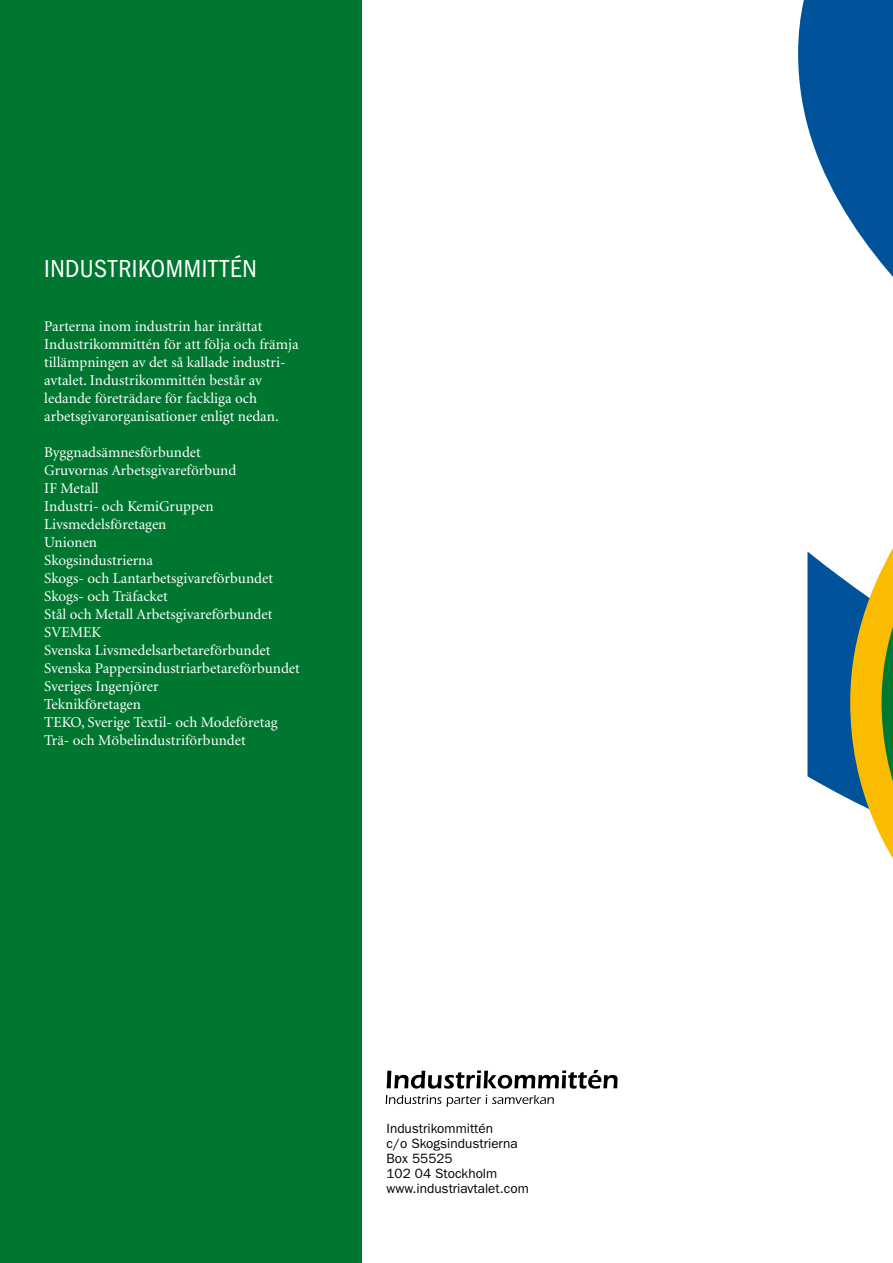
<style>
.page{position:relative;width:893px;height:1263px;background:#fff}
.page>*{position:absolute;margin:0;border:0;box-sizing:border-box;transform-origin:0 0}
.t1{font:condensed 25.5px "Franklin Gothic";letter-spacing:.02em;color:#fff}
.t2{font:15px/18px "Minion";color:#fff}
.t3{font:13.5px/15px "Franklin Gothic";color:#000}
</style>
<div class="page">
<div style="left:0;top:0;width:361px;height:1263px;background:#007730"></div>
<svg style="left:387px;top:1070px;width:231px;height:18px"></svg>
<svg style="left:386px;top:1095px;width:55px;height:9px"></svg>
<svg style="left:447px;top:1095px;width:107px;height:12px"></svg>
<svg style="left:798px;top:0;width:36px;height:791px"></svg>
<svg style="left:834px;top:0;width:59px;height:859px"></svg>
<h1 class="t1" style="left:44px;top:254px;width:214px">INDUSTRIKOMMITTÉN</h1>
<p class="t2" style="left:44px;top:317px;width:256px">Parterna inom industrin har inrättat Industrikommittén för att följa och främja tillämpningen av det så kallade industri&shy;avtalet. Industrikommittén består av ledande företrädare för fackliga och arbetsgivarorganisationer enligt nedan.</p>
<p class="t2" style="left:44px;top:443px;width:257px">Byggnadsämnesförbundet<br>Gruvornas Arbetsgivareförbund<br>IF Metall<br>Industri- och KemiGruppen<br>Livsmedelsföretagen<br>Unionen<br>Skogsindustrierna<br>Skogs- och Lantarbetsgivareförbundet<br>Skogs- och Träfacket<br>Stål och Metall Arbetsgivareförbundet<br>SVEMEK<br>Svenska Livsmedelsarbetareförbundet<br>Svenska Pappersindustriarbetareförbundet<br>Sveriges Ingenjörer<br>Teknikföretagen<br>TEKO, Sverige Textil- och Modeföretag<br>Trä- och Möbelindustriförbundet</p>
<p class="t3" style="left:387px;top:1121px;width:144px">Industrikommittén<br>c/o Skogsindustrierna<br>Box 55525<br>102 04 Stockholm www.industriavtalet.com</p>
</div>
